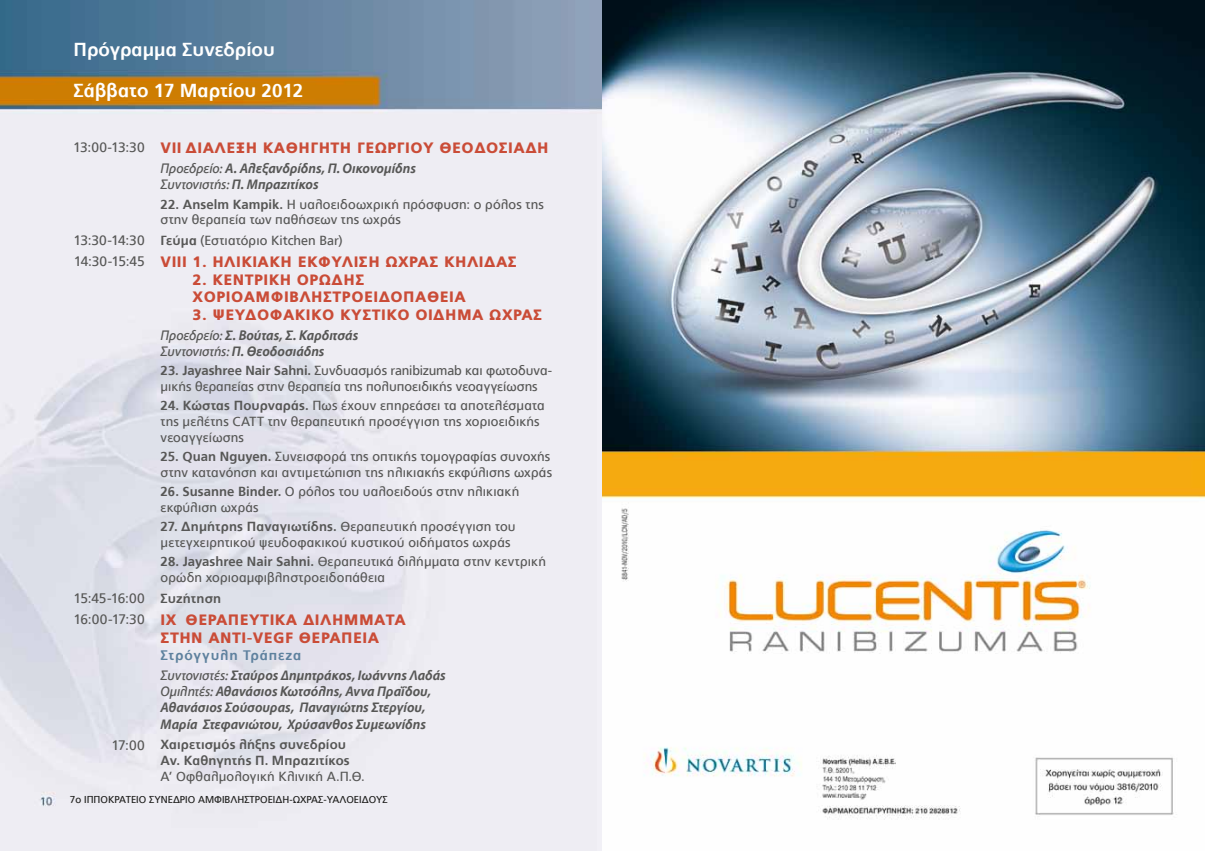
<style>
.page{position:relative;width:1205px;height:851px;background:#fff}
.page>*{position:absolute;margin:0;border:0;box-sizing:border-box;transform-origin:0 0}
.t1{font:700 18.75px "PF Catalog";color:#fff}
.t2{font:900 15px/17.5px "PF Catalog";letter-spacing:.03em;color:#ca4c37}
.t3{font:italic 700 13.75px/16.2px "PF Catalog";color:#575756}
.t4{font:13.75px "PF Catalog";letter-spacing:-.02em;color:#575756}
.t5{font:13.12px/15.8px "PF Catalog";letter-spacing:.01em;color:#575756}
.t6{font:700 13.12px/15.8px "PF Catalog";letter-spacing:.01em;color:#575756;text-align:right}
.t7{font:10px "PF Catalog";color:#1d1d1b}
.s1{font-weight:400;font-size:13.75px;color:#575756}
.s2{font-weight:400}
.s3{font-weight:700}
.s4{font-size:13.75px}
.s5{font-weight:700;font-size:13.12px}
.s6{font-style:normal;color:#5e819e}
.s7{font-weight:400;font-size:13.75px}
</style>
<div class="page">
<img style="left:0;top:0;width:1205px;height:850px">
<h1 class="t1" style="left:74px;top:39px;width:203px">Πρόγραμμα Συνεδρίου</h1>
<h1 class="t1" style="left:74px;top:80px;width:231px">Σάββατο 17 Μαρτίου 2012</h1>
<p class="t2" style="left:73px;top:139px;width:477px"><span class="s1">13:00-13:30</span> VIΙ ΔΙΑΛΕΞΗ ΚΑΘΗΓΗΤΗ ΓΕΩΡΓΙΟΥ ΘΕΟΔΟΣΙΑΔΗ</p>
<p class="t3" style="left:161px;top:160px;width:257px"><span class="s2">Προεδρείο:</span> Α. Αλεξανδρίδης, Π. Οικονομίδης<br><span class="s2">Συντονιστής:</span> Π. Μπραζιτίκος</p>
<p class="t5" style="left:161px;top:196px;width:385px"><span class="s3">22. Anselm Kampik.</span> Η υαλοειδοωχρική πρόσφυση: ο ρόλος της στην θεραπεία των παθήσεων της ωχράς</p>
<p class="t5" style="left:73px;top:232px;width:271px"><span class="s4">13:30-14:30</span> <span class="s3">Γεύμα</span> (Εστιατόριο Kitchen Bar)</p>
<p class="t2" style="left:74px;top:253px;width:445px"><span class="s1">14:30-15:45</span> VIII 1. HΛΙΚΙΑΚΗ ΕΚΦΥΛΙΣΗ ΩΧΡΑΣ ΚΗΛΙΔΑΣ</p>
<p class="t2" style="left:193px;top:271px;width:275px">2. KΕΝΤΡΙΚΗ ΟΡΩΔΗΣ<br>ΧΟΡΙΟΑΜΦΙΒΛΗΣΤΡΟΕΙΔΟΠΑΘΕΙΑ</p>
<p class="t2" style="left:193px;top:306px;width:351px">3. ΨΕΥΔΟΦΑΚΙΚΟ ΚΥΣΤΙΚΟ ΟΙΔΗΜΑ ΩΧΡΑΣ</p>
<p class="t3" style="left:161px;top:327px;width:199px"><span class="s2">Προεδρείο:</span> Σ. Βούτας, Σ. Καρδιτσάς<br><span class="s2">Συντονιστής:</span> Π. Θεοδοσιάδης</p>
<p class="t5" style="left:161px;top:363px;width:393px"><span class="s3">23. Jayashree Nair Sahni.</span> Συνδυασμός ranibizumab και φωτοδυνα&shy;μικής θεραπείας στην θεραπεία της πολυποειδικής νεοαγγείωσης</p>
<p class="t5" style="left:161px;top:398px;width:385px"><span class="s3">24. Κώστας Πουρναράς.</span> Πως έχουν επηρεάσει τα αποτελέσματα της μελέτης CATT την θεραπευτική προσέγγιση της χοριοειδικής νεοαγγείωσης</p>
<p class="t5" style="left:161px;top:448px;width:393px"><span class="s3">25. Quan Nguyen.</span> Συνεισφορά της οπτικής τομογραφίας συνοχής στην κατανόηση και αντιμετώπιση της ηλικιακής εκφύλισης ωχράς</p>
<p class="t5" style="left:161px;top:484px;width:360px"><span class="s3">26. Susanne Binder.</span> Ο ρόλος του υαλοειδούς στην ηλικιακή εκφύλιση ωχράς</p>
<p class="t5" style="left:161px;top:519px;width:356px"><span class="s3">27. Δημήτρης Παναγιωτίδης.</span> Θεραπευτική προσέγγιση του μετεγχειρητικού ψευδοφακικού κυστικού οιδήματος ωχράς</p>
<p class="t5" style="left:161px;top:554px;width:387px"><span class="s3">28. Jayashree Nair Sahni.</span> Θεραπευτικά διλήμματα στην κεντρική ορώδη χοριοαμφιβληστροειδοπάθεια</p>
<p class="t4" style="left:73px;top:590px;width:149px">15:45-16:00 <span class="s5">Συζήτηση</span></p>
<p class="t2" style="left:161px;top:611px;width:247px;text-indent:-87px"><span class="s1">16:00-17:30</span> IX ΘΕΡΑΠΕΥΤΙΚΑ ΔΙΛΗΜΜΑΤΑ<br>ΣΤΗΝ ΑΝΤΙ-VEGF ΘΕΡΑΠΕΙΑ</p>
<p class="t3" style="left:161px;top:645px;width:287px;line-height:19.8px"><span class="s6">Στρόγγυλη Τράπεζα<br></span><span class="s2">Συντονιστές:</span> Σταύρος Δημητράκος, Ιωάννης Λαδάς</p>
<p class="t3" style="left:161px;top:683px;width:272px"><span class="s2">Ομιλητές:</span> Αθανάσιος Κωτσόλης, Αννα Πραΐδου,<br>Αθανάσιος Σούσουρας, Παναγιώτης Στεργίου,<br>Μαρία Στεφανιώτου, Χρύσανθος Συμεωνίδης</p>
<p class="t6" style="left:111px;top:736px;width:240px"><span class="s7">17:00</span> Χαιρετισμός λήξης συνεδρίου<br>Αν. Καθηγητής Π. Μπραζιτίκος</p>
<p class="t5" style="left:161px;top:768px;width:205px">Α’ Οφθαλμολογική Κλινική Α.Π.Θ.</p>
<p class="t7" style="left:70px;top:793px;width:319px">7ο ΙΠΠΟΚΡΑΤΕΙΟ ΣΥΝΕΔΡΙΟ ΑΜΦΙΒΛΗΣΤΡΟΕΙΔΗ-ΩΧΡΑΣ-ΥΑΛΟΕΙΔΟΥΣ</p>
</div>
